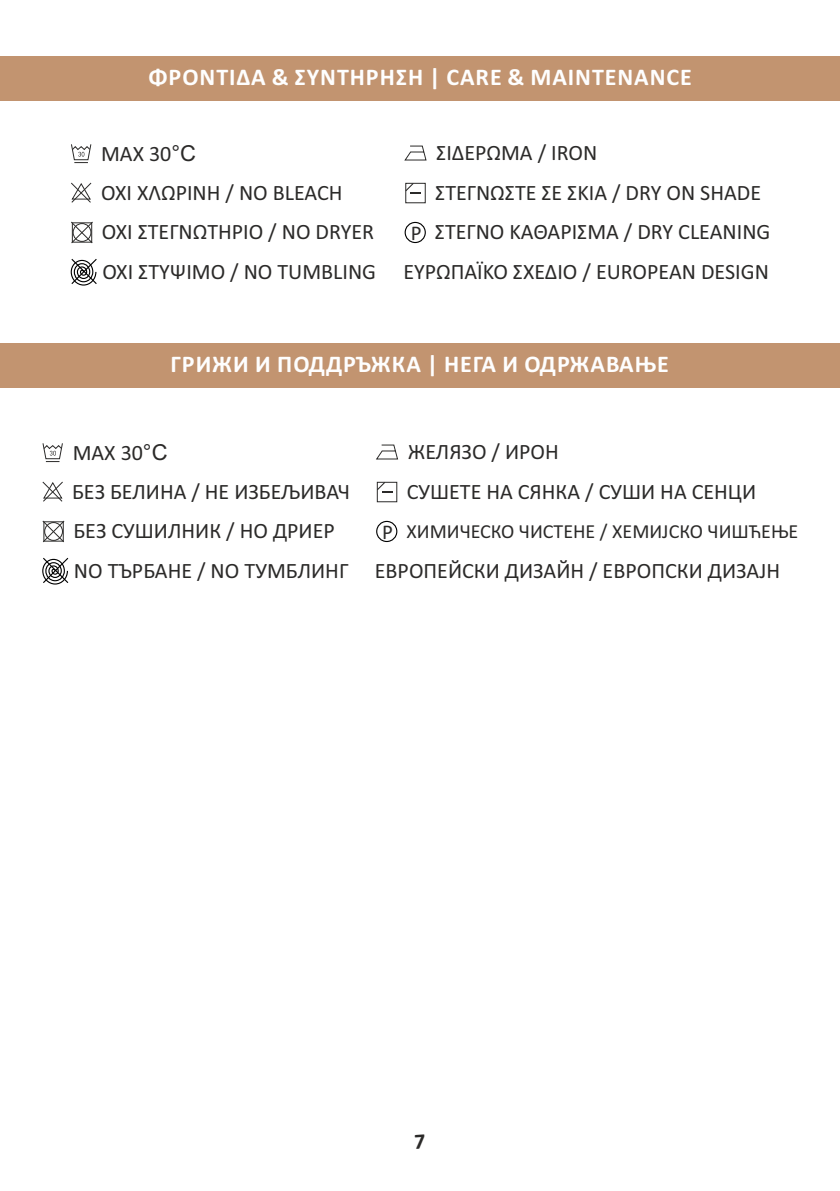
<style>
.page{position:relative;width:840px;height:1191px;background:#fff}
.page>*{position:absolute;margin:0;border:0;box-sizing:border-box;transform-origin:0 0}
.t1{font:700 24px "Calibri";letter-spacing:.04em;color:#fefefe}
.t2{font:22px/39px "Calibri";color:#2b2a29}
.t3{font:20px "Calibri";color:#2b2a29}
.s1{font-family:"Arial"}
.s2{font-size:21px}
</style>
<div class="page">
<div style="left:0;top:56px;width:839px;height:45px;background:#c29470"></div>
<svg style="left:71px;top:144px;width:21px;height:19px"></svg>
<svg style="left:71px;top:182px;width:21px;height:21px"></svg>
<svg style="left:71px;top:221px;width:22px;height:23px"></svg>
<svg style="left:404px;top:145px;width:23px;height:16px"></svg>
<div style="left:405px;top:183px;width:20px;height:20px;border:1px solid #2b2a29"></div>
<svg style="left:405px;top:183px;width:15px;height:11px"></svg>
<svg style="left:70px;top:258px;width:27px;height:28px"></svg>
<div style="left:404px;top:222px;width:21px;height:21px;border:1px solid #000;border-radius:50%"></div>
<div style="left:0;top:343px;width:839px;height:44px;background:#c29470"></div>
<svg style="left:42px;top:443px;width:21px;height:19px"></svg>
<svg style="left:42px;top:481px;width:21px;height:21px"></svg>
<svg style="left:42px;top:520px;width:23px;height:23px"></svg>
<svg style="left:376px;top:444px;width:22px;height:16px"></svg>
<div style="left:376px;top:482px;width:21px;height:20px;border:1px solid #2b2a29"></div>
<svg style="left:377px;top:482px;width:15px;height:11px"></svg>
<svg style="left:42px;top:557px;width:27px;height:28px"></svg>
<div style="left:376px;top:521px;width:21px;height:21px;border:1px solid #000;border-radius:50%"></div>
<p class="t1" style="left:148px;top:67px;width:544px">ΦΡΟΝΤΙΔΑ &amp; ΣΥΝΤΗΡΗΣΗ | CARE &amp; MAINTENANCE</p>
<p class="t2" style="left:101px;top:136px;width:274px">MAX 30<span class="s1">°C<br></span>ΟΧΙ ΧΛΩΡΙΝΗ / NO BLEACH<br>ΟΧΙ ΣΤΕΓΝΩΤΗΡΙΟ / NO DRYER</p>
<p class="t2" style="left:435px;top:134px;width:327px;line-height:40px">ΣΙΔΕΡΩΜΑ / IRON<br>ΣΤΕΓΝΩΣΤΕ ΣΕ ΣΚΙΑ / DRY ON SHADE</p>
<p class="t2" style="left:102px;top:254px;width:275px">ΟΧΙ ΣΤΥΨΙΜΟ / ΝΟ TUMBLING</p>
<p class="t2" style="left:403px;top:213px;width:368px;line-height:40.4px;text-align:center"><span class="s2">P</span> ΣΤΕΓΝΟ ΚΑΘΑΡΙΣΜΑ / DRY CLEANING<br>ΕΥΡΩΠΑΪΚΟ ΣΧΕΔΙΟ / EUROPEAN DESIGN</p>
<p class="t1" style="left:170px;top:354px;width:499px">ГРИЖИ И ПОДДРЪЖКА | НЕГА И ОДРЖАВАЊЕ</p>
<p class="t2" style="left:72px;top:435px;width:279px">MAX 30<span class="s1">°C<br></span>БЕЗ БЕЛИНА / НЕ ИЗБЕЉИВАЧ<br>БЕЗ СУШИЛНИК / НО ДРИЕР</p>
<p class="t2" style="left:406px;top:433px;width:350px;line-height:40px">ЖЕЛЯЗО / ИРОН<br>СУШЕТЕ НА СЯНКА / СУШИ НА СЕНЦИ</p>
<p class="t2" style="left:74px;top:553px;width:276px">ΝΟ ТЪРБАНЕ / ΝΟ ТУМБЛИНГ</p>
<p class="t3" style="left:382px;top:523px;width:417px"><span class="s2">P</span> ХИМИЧЕСКО ЧИСТЕНЕ / ХЕМИЈСКО ЧИШЋЕЊЕ</p>
<p class="t2" style="left:374px;top:553px;width:406px">ЕВРОПЕЙСКИ ДИЗАЙН / ЕВРОПСКИ ДИЗАЈН</p>
</div>
